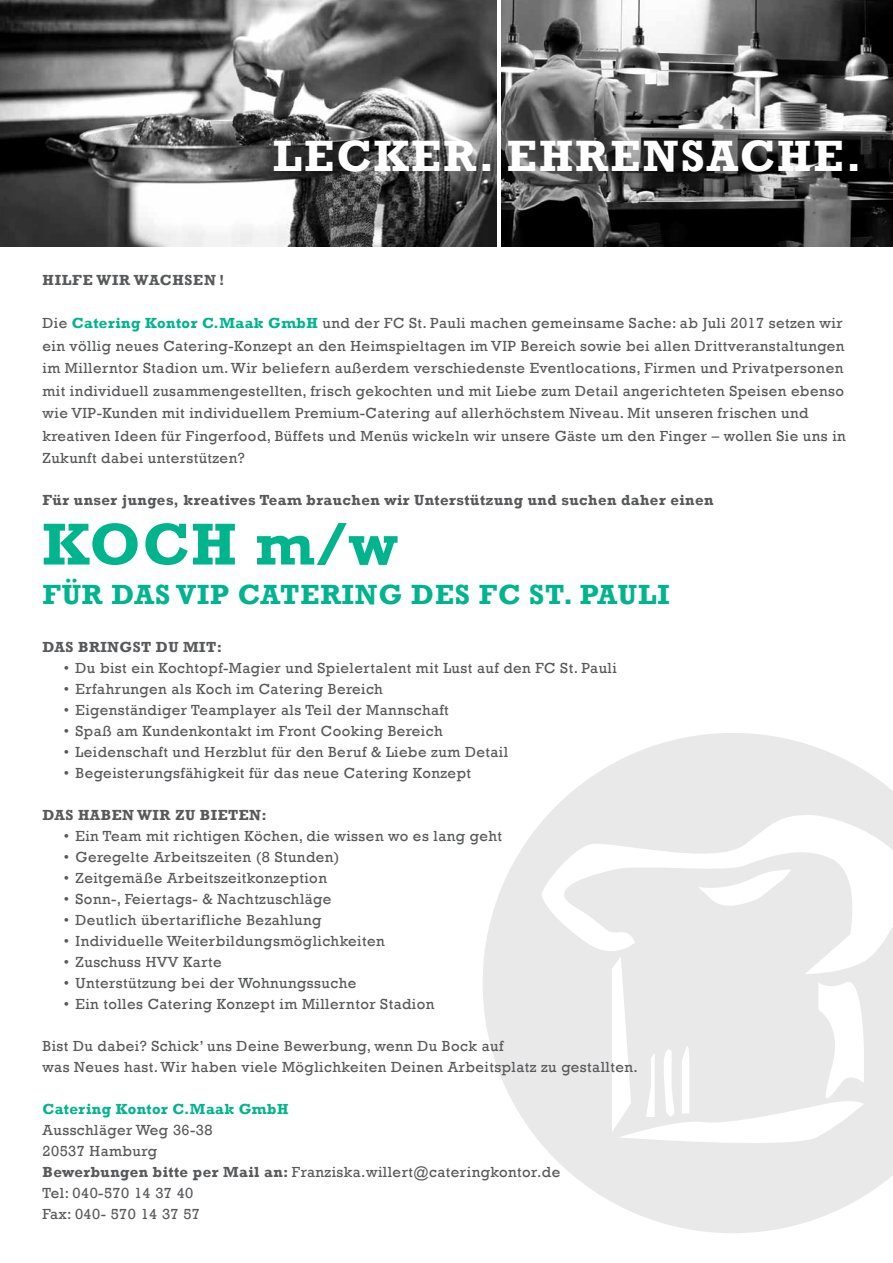
<style>
.page{position:relative;width:893px;height:1263px;background:#fff}
.page>*{position:absolute;margin:0;border:0;box-sizing:border-box;transform-origin:0 0}
.t1{font:700 60px "Rockwell";color:#00b48d}
.t2{font:700 45px "Rockwell";letter-spacing:.05em;color:#fff}
.t3{font:700 28.5px "Rockwell";letter-spacing:.03em;color:#00b48d}
.t4{font:15px/22.5px "Rockwell";letter-spacing:.03em;color:#58595b}
.t5{font:700 15px "Rockwell";letter-spacing:.03em;color:#58595b}
.t6{font:700 15px "Rockwell";letter-spacing:.03em;color:#00b48d}
.t7{font:700 15px "Rockwell";letter-spacing:.05em;color:#58595b}
.s1{font-weight:700;color:#00b48d}
.s2{font-weight:700}
</style>
<div class="page">
<svg style="left:483px;top:733px;width:410px;height:500px;fill:#e9e9ea"></svg>
<svg style="left:542px;top:815px;width:351px;height:159px;fill:#e9e9ea"></svg>
<svg style="left:698px;top:869px;width:93px;height:43px"></svg>
<svg style="left:612px;top:956px;width:252px;height:194px"></svg>
<img style="left:502px;top:0;width:391px;height:247px">
<img style="left:0;top:0;width:496px;height:247px">
<h2 class="t2" style="left:273px;top:129px;width:590px">Lecker. ehrensache.</h2>
<p class="t7" style="left:43px;top:271px;width:184px">Hilfe wir wachsen !</p>
<p class="t4" style="left:43px;top:312px;width:805px">Die <span class="s1">Catering Kontor C.Maak GmbH</span> und der FC St. Pauli machen gemeinsame Sache: ab Juli 2017 setzen wir ein völlig neues Catering-Konzept an den Heimspieltagen im VIP Bereich sowie bei allen Drittveranstaltungen im Millerntor Stadion um. Wir beliefern außerdem verschiedenste Eventlocations, Firmen und Privatpersonen mit individuell zusammengestellten, frisch gekochten und mit Liebe zum Detail angerichteten Speisen ebenso wie VIP-Kunden mit individuellem Premium-Catering auf allerhöchstem Niveau. Mit unseren frischen und kreativen Ideen für Fingerfood, Büffets und Menüs wickeln wir unsere Gäste um den Finger – wollen Sie uns in Zukunft dabei unterstützen?</p>
<p class="t5" style="left:43px;top:491px;width:672px">Für unser junges, kreatives Team brauchen wir Unterstützung und suchen daher einen</p>
<h1 class="t1" style="left:43px;top:508px;width:357px">Koch m/w</h1>
<h3 class="t3" style="left:43px;top:577px;width:626px">Für das VIP Catering des FC St. Pauli</h3>
<p class="t5" style="left:43px;top:638px;width:181px">Das bringst du mit:</p>
<p class="t4" style="left:64px;top:657px;width:554px">• Du bist ein Kochtopf-Magier und Spielertalent mit Lust auf den FC St. Pauli</p>
<p class="t4" style="left:64px;top:678px;width:321px">• Erfahrungen als Koch im Catering Bereich</p>
<p class="t4" style="left:64px;top:699px;width:386px">• Eigenständiger Teamplayer als Teil der Mannschaft</p>
<p class="t4" style="left:64px;top:720px;width:380px">• Spaß am Kundenkontakt im Front Cooking Bereich</p>
<p class="t4" style="left:64px;top:741px;width:446px">• Leidenschaft und Herzblut für den Beruf &amp; Liebe zum Detail</p>
<p class="t4" style="left:64px;top:762px;width:409px">• Begeisterungsfähigkeit für das neue Catering Konzept</p>
<p class="t5" style="left:43px;top:806px;width:226px">Das haben wir zu bieten:</p>
<p class="t4" style="left:64px;top:825px;width:440px">• Ein Team mit richtigen Köchen, die wissen wo es lang geht</p>
<p class="t4" style="left:64px;top:846px;width:277px">• Geregelte Arbeitszeiten (8 Stunden)</p>
<p class="t4" style="left:64px;top:867px;width:265px">• Zeitgemäße Arbeitszeitkonzeption</p>
<p class="t4" style="left:64px;top:888px;width:269px">• Sonn-, Feiertags- &amp; Nachtzuschläge</p>
<p class="t4" style="left:64px;top:909px;width:259px">• Deutlich übertarifliche Bezahlung</p>
<p class="t4" style="left:64px;top:930px;width:322px">• Individuelle Weiterbildungsmöglichkeiten</p>
<p class="t4" style="left:64px;top:951px;width:160px">• Zuschuss HVV Karte</p>
<p class="t4" style="left:64px;top:972px;width:294px">• Unterstützung bei der Wohnungssuche</p>
<p class="t4" style="left:64px;top:993px;width:372px">• Ein tolles Catering Konzept im Millerntor Stadion</p>
<p class="t4" style="left:43px;top:1036px;width:597px;line-height:21px">Bist Du dabei? Schick’ uns Deine Bewerbung, wenn Du Bock auf<br>was Neues hast.Wir haben viele Möglichkeiten Deinen Arbeitsplatz zu gestallten.</p>
<p class="t6" style="left:43px;top:1100px;width:246px">Catering Kontor C.Maak GmbH</p>
<p class="t4" style="left:43px;top:1120px;width:519px;line-height:21px">Ausschläger Weg 36-38<br>20537 Hamburg<br><span class="s2">Bewerbungen bitte per Mail an:</span> Franziska.willert@cateringkontor.de<br>Tel: 040-570 14 37 40<br>Fax: 040- 570 14 37 57</p>
</div>
